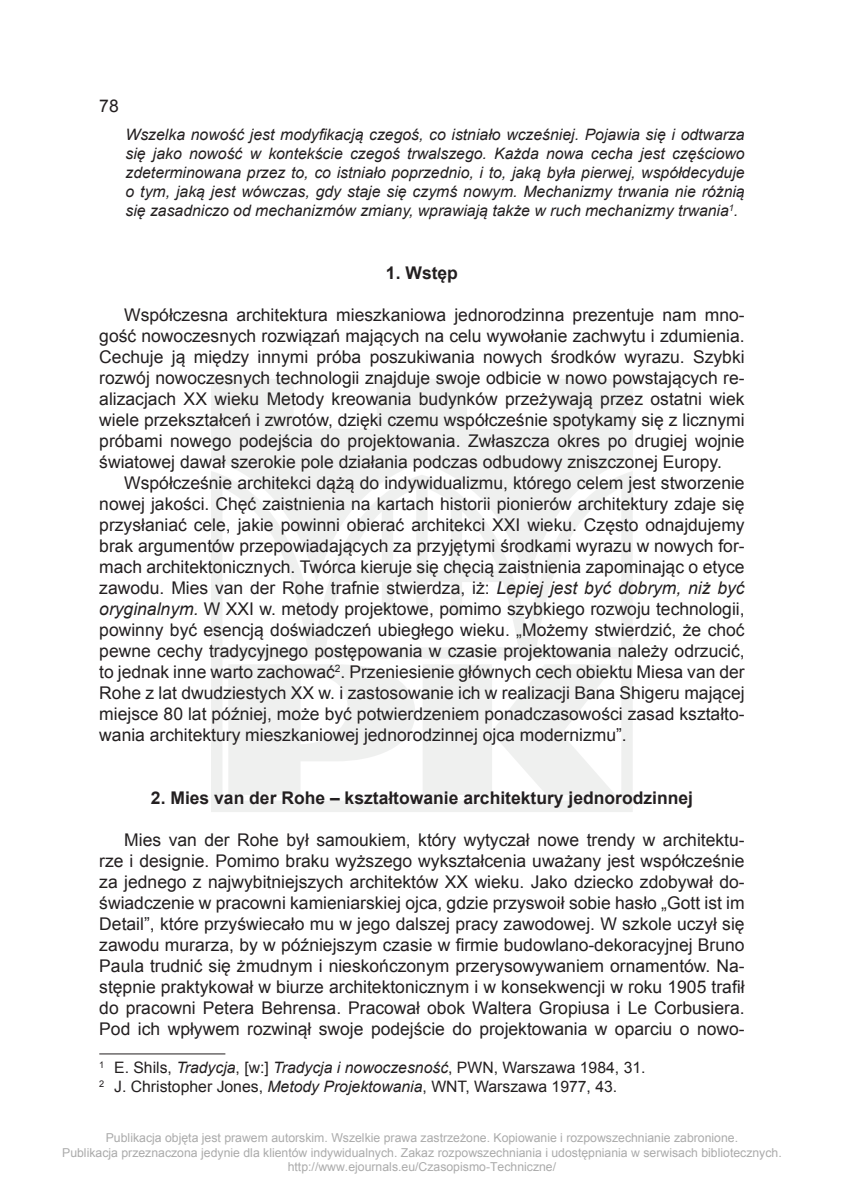
<style>
.page{position:relative;width:844px;height:1191px;background:#fff}
.page>*{position:absolute;margin:0;border:0;box-sizing:border-box;transform-origin:0 0}
.tekst_cz{font:17.5px/21px "Arial";color:#231f20;text-align:justify}
.tytuł_rozdz__1{font:700 17.5px "Arial";color:#231f20}
.t1{font:italic 15.75px/18.9px "Arial";color:#231f20;text-align:justify}
.przypis_cz{font:15.75px "Arial";color:#231f20}
.t2{font:12.25px/14.7px "Arial";color:#ababab;text-align:center}
.s1{font-style:italic}
</style>
<div class="page">
<svg style="left:211px;top:379px;width:421px;height:433px;fill:#eff0ef"></svg>
<hr style="left:99px;top:1053px;width:126px;height:1px;background:#231f20">
<p class="tekst_cz" style="left:99px;top:95px;width:21px">78</p>
<p class="t1" style="left:125px;top:126px;width:620px">Wszelka nowość jest modyfikacją czegoś, co istniało wcześniej. Pojawia się i odtwarza się jako nowość w kontekście czegoś trwalszego. Każda nowa cecha jest częściowo zdeterminowana przez to, co istniało poprzednio, i to, jaką była pierwej, współdecyduje o tym, jaką jest wówczas, gdy staje się czymś nowym. Mechanizmy trwania nie różnią się zasadniczo od mechanizmów zmiany, wprawiają także w ruch mechanizmy trwania<sup>1</sup>.</p>
<p class="tytuł_rozdz__1" style="left:386px;top:261px;width:73px">1. Wstęp</p>
<p class="tekst_cz" style="left:99px;top:305px;width:646px;text-indent:25px">Współczesna architektura mieszkaniowa jednorodzinna prezentuje nam mno&shy;gość nowoczesnych rozwiązań mających na celu wywołanie zachwytu i zdumienia.<br>Cechuje ją między innymi próba poszukiwania nowych środków wyrazu. Szybki rozwój nowoczesnych technologii znajduje swoje odbicie w nowo powstających re&shy;alizacjach XX wieku Metody kreowania budynków przeżywają przez ostatni wiek wiele przekształceń i zwrotów, dzięki czemu współcześnie spotykamy się z licznymi próbami nowego podejścia do projektowania. Zwłaszcza okres po drugiej wojnie światowej dawał szerokie pole działania podczas odbudowy zniszczonej Europy.</p>
<p class="tekst_cz" style="left:99px;top:473px;width:646px;text-indent:25px">Współcześnie architekci dążą do indywidualizmu, którego celem jest stworzenie nowej jakości. Chęć zaistnienia na kartach historii pionierów architektury zdaje się przysłaniać cele, jakie powinni obierać architekci XXI wieku. Często odnajdujemy brak argumentów przepowiadających za przyjętymi środkami wyrazu w nowych for&shy;mach architektonicznych. Twórca kieruje się chęcią zaistnienia zapominając o etyce zawodu. Mies van der Rohe trafnie stwierdza, iż: <span class="s1">Lepiej jest być dobrym, niż być oryginalnym.</span> W XXI w. metody projektowe, pomimo szybkiego rozwoju technologii, powinny być esencją doświadczeń ubiegłego wieku. „Możemy stwierdzić, że choć pewne cechy tradycyjnego postępowania w czasie projektowania należy odrzucić, to jednak inne warto zachować<sup>2</sup>. Przeniesienie głównych cech obiektu Miesa van der Rohe z lat dwudziestych XX w. i zastosowanie ich w realizacji Bana Shigeru mającej miejsce 80 lat później, może być potwierdzeniem ponadczasowości zasad kształto&shy;wania architektury mieszkaniowej jednorodzinnej ojca modernizmu”.</p>
<p class="tytuł_rozdz__1" style="left:151px;top:786px;width:543px">2. Mies van der Rohe – kształtowanie architektury jednorodzinnej</p>
<p class="tekst_cz" style="left:99px;top:830px;width:646px;text-indent:25px">Mies van der Rohe był samoukiem, który wytyczał nowe trendy w architektu&shy;rze i designie. Pomimo braku wyższego wykształcenia uważany jest współcześnie za jednego z najwybitniejszych architektów XX wieku. Jako dziecko zdobywał do&shy;świadczenie w pracowni kamieniarskiej ojca, gdzie przyswoił sobie hasło „Gott ist im Detail”, które przyświecało mu w jego dalszej pracy zawodowej. W szkole uczył się zawodu murarza, by w późniejszym czasie w firmie budowlano-dekoracyjnej Bruno Paula trudnić się żmudnym i nieskończonym przerysowywaniem ornamentów. Na&shy;stępnie praktykował w biurze architektonicznym i w konsekwencji w roku 1905 trafił do pracowni Petera Behrensa. Pracował obok Waltera Gropiusa i Le Corbusiera.<br>Pod ich wpływem rozwinął swoje podejście do projektowania w oparciu o nowo-</p>
<p class="przypis_cz" style="left:99px;top:1057px;width:547px"><sup>1</sup> E. Shils, <span class="s1">Tradycja</span>, [w:] <span class="s1">Tradycja i nowoczesność</span>, PWN, Warszawa 1984, 31.</p>
<p class="przypis_cz" style="left:99px;top:1075px;width:519px"><sup>2</sup> J. Christopher Jones, <span class="s1">Metody Projektowania</span>, WNT, Warszawa 1977, 43.</p>
<p class="t2" style="left:62px;top:1130px;width:721px">Publikacja objęta jest prawem autorskim. Wszelkie prawa zastrzeżone. Kopiowanie i rozpowszechnianie zabronione.<br>Publikacja przeznaczona jedynie dla klientów indywidualnych. Zakaz rozpowszechniania i udostępniania w serwisach bibliotecznych. http://www.ejournals.eu/Czasopismo-Techniczne/</p>
</div>
